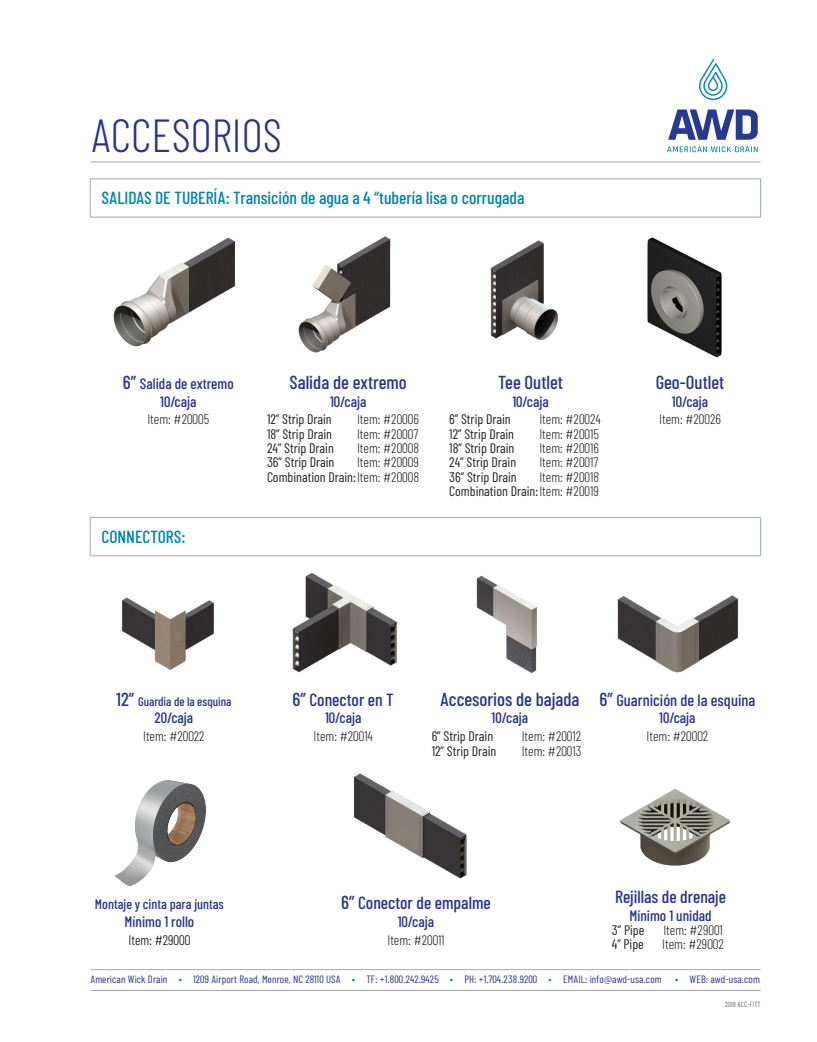
<style>
.page{position:relative;width:817px;height:1042px;background:#fff}
.page>*{position:absolute;margin:0;border:0;box-sizing:border-box;transform-origin:0 0}
.t1{font:300 46.25px "Barlow Condensed";color:#29338e}
.t2{font:500 18.75px "Barlow Condensed";color:#29338e}
.t3{font:500 17.5px "Barlow Condensed";color:#0083ad}
.t4{font:500 17.5px "Barlow Condensed";color:#29338e}
.t5{font:500 16.25px "Barlow Condensed";color:#29338e}
.t6{font:500 15px/17.9px "Barlow Condensed";color:#29338e;text-align:center}
.t7{font:300 13.75px/14.2px "Barlow Condensed";color:#231f20;text-align:right}
.t8{font:13.75px "Barlow Condensed";color:#231f20}
.t9{font:500 13.75px "Barlow Condensed";color:#29338e}
.t10{font:300 13.75px "Barlow Condensed";color:#000}
.t11{font:500 12.5px "Barlow Condensed";color:#29338e}
.t12{font:10.62px "Barlow Condensed";letter-spacing:.01em;color:#29338e}
.t13{font:7.5px "Barlow Condensed";color:#697076}
.s1{font-size:18.75px}
.s2{font-weight:400}
.s3{color:#0083ad}
</style>
<div class="page">
<svg style="left:699px;top:59px;width:28px;height:41px"></svg>
<svg style="left:668px;top:109px;width:89px;height:31px"></svg>
<svg style="left:667px;top:146px;width:90px;height:6px"></svg>
<hr style="left:90px;top:162px;width:670px;height:1px;background:#a1a9ad">
<hr style="left:91px;top:969px;width:669px;height:1px;background:#a1a9ad">
<hr style="left:91px;top:990px;width:669px;height:1px;background:#a1a9ad">
<hr style="left:90px;top:178px;width:670px;height:1px;background:#a1a9ad">
<hr style="left:90px;top:179px;width:1px;height:38px;background:#a1a9ad">
<hr style="left:760px;top:179px;width:1px;height:38px;background:#a1a9ad">
<hr style="left:90px;top:217px;width:670px;height:1px;background:#a1a9ad">
<hr style="left:90px;top:517px;width:670px;height:1px;background:#a1a9ad">
<hr style="left:90px;top:517px;width:1px;height:38px;background:#a1a9ad">
<hr style="left:760px;top:517px;width:1px;height:38px;background:#a1a9ad">
<hr style="left:90px;top:555px;width:670px;height:1px;background:#a1a9ad">
<img style="left:113px;top:237px;width:122px;height:110px">
<img style="left:298px;top:236px;width:260px;height:117px">
<img style="left:647px;top:237px;width:75px;height:121px">
<img style="left:114px;top:780px;width:92px;height:107px">
<img style="left:122px;top:597px;width:92px;height:73px">
<img style="left:292px;top:572px;width:105px;height:101px">
<img style="left:476px;top:575px;width:61px;height:98px">
<img style="left:617px;top:595px;width:122px;height:78px">
<img style="left:353px;top:773px;width:114px;height:106px">
<img style="left:620px;top:789px;width:110px;height:77px">
<h1 class="t1" style="left:91px;top:107px;width:193px">ACCESORIOS</h1>
<p class="t3" style="left:101px;top:187px;width:424px">SALIDAS DE TUBERÍA: Transición de agua a 4 “tubería lisa o corrugada</p>
<p class="t6" style="left:123px;top:374px;width:112px"><span class="s1">6”</span> Salida de extremo<br>10/caja</p>
<p class="t7" style="left:147px;top:412px;width:63px">Item: #20005</p>
<p class="t3" style="left:101px;top:525px;width:86px">CONNECTORS:</p>
<h2 class="t2" style="left:289px;top:370px;width:119px">Salida de extremo</h2>
<p class="t6" style="left:330px;top:391px;width:38px">10/caja</p>
<p class="t8" style="left:267px;top:411px;width:66px">12” Strip Drain</p>
<p class="t7" style="left:357px;top:412px;width:63px">Item: #20006</p>
<p class="t8" style="left:267px;top:425px;width:67px">18” Strip Drain</p>
<p class="t7" style="left:357px;top:426px;width:63px">Item: #20007</p>
<p class="t8" style="left:267px;top:439px;width:68px">24” Strip Drain</p>
<p class="t7" style="left:357px;top:440px;width:64px">Item: #20008</p>
<p class="t8" style="left:267px;top:454px;width:69px">36” Strip Drain</p>
<p class="t7" style="left:267px;top:455px;width:154px">Item: #20009<br><span class="s2">Combination Drain:</span>Item: #20008</p>
<h2 class="t2" style="left:498px;top:370px;width:66px">Tee Outlet</h2>
<p class="t6" style="left:512px;top:391px;width:38px">10/caja</p>
<p class="t8" style="left:449px;top:411px;width:63px">6” Strip Drain</p>
<p class="t7" style="left:539px;top:412px;width:63px">Item: #20024</p>
<p class="t8" style="left:449px;top:425px;width:66px">12” Strip Drain</p>
<p class="t7" style="left:539px;top:426px;width:61px">Item: #20015</p>
<p class="t8" style="left:449px;top:439px;width:67px">18” Strip Drain</p>
<p class="t7" style="left:539px;top:440px;width:61px">Item: #20016</p>
<p class="t8" style="left:449px;top:454px;width:68px">24” Strip Drain</p>
<p class="t7" style="left:539px;top:455px;width:60px">Item: #20017</p>
<p class="t8" style="left:449px;top:468px;width:69px">36” Strip Drain</p>
<p class="t7" style="left:449px;top:469px;width:151px">Item: #20018<br><span class="s2">Combination Drain:</span>Item: #20019</p>
<h2 class="t2" style="left:655px;top:370px;width:70px">Geo-Outlet</h2>
<p class="t6" style="left:671px;top:391px;width:38px">10/caja</p>
<p class="t7" style="left:659px;top:412px;width:63px">Item: #20026</p>
<p class="t11" style="left:116px;top:693px;width:117px"><span class="s1">12”</span> Guardia de la esquina</p>
<p class="t6" style="left:154px;top:708px;width:40px">20/caja</p>
<p class="t7" style="left:143px;top:728px;width:63px">Item: #20022</p>
<p class="t9" style="left:95px;top:895px;width:130px">Montaje y cinta para juntas</p>
<p class="t6" style="left:125px;top:912px;width:71px">Mínimo 1 rollo</p>
<p class="t10" style="left:128px;top:931px;width:63px">Item: #29000</p>
<p class="t4" style="left:292px;top:688px;width:103px"><span class="s1">6”</span> Conector en T</p>
<p class="t6" style="left:325px;top:708px;width:38px">10/caja</p>
<p class="t7" style="left:313px;top:728px;width:61px">Item: #20014</p>
<h2 class="t2" style="left:440px;top:687px;width:141px">Accesorios de bajada</h2>
<p class="t6" style="left:491px;top:708px;width:38px">10/caja</p>
<p class="t8" style="left:431px;top:727px;width:63px">6” Strip Drain</p>
<p class="t7" style="left:521px;top:728px;width:61px">Item: #20012</p>
<p class="t8" style="left:431px;top:742px;width:66px">12” Strip Drain</p>
<p class="t7" style="left:521px;top:743px;width:61px">Item: #20013</p>
<p class="t5" style="left:599px;top:689px;width:157px"><span class="s1">6”</span> Guarnición de la esquina</p>
<p class="t6" style="left:659px;top:708px;width:38px">10/caja</p>
<p class="t7" style="left:646px;top:728px;width:63px">Item: #20002</p>
<p class="t4" style="left:341px;top:891px;width:151px"><span class="s1">6”</span> Conector de empalme</p>
<p class="t6" style="left:397px;top:912px;width:38px">10/caja</p>
<p class="t7" style="left:387px;top:932px;width:59px">Item: #20011</p>
<p class="t4" style="left:615px;top:885px;width:112px">Rejillas de drenaje</p>
<p class="t6" style="left:629px;top:905px;width:84px">Mínimo 1 unidad</p>
<p class="t8" style="left:611px;top:921px;width:34px">3” Pipe</p>
<p class="t7" style="left:663px;top:922px;width:61px">Item: #29001</p>
<p class="t8" style="left:611px;top:935px;width:34px">4” Pipe</p>
<p class="t7" style="left:662px;top:936px;width:63px">Item: #29002</p>
<p class="t12" style="left:90px;top:972px;width:572px">American Wick Drain <span class="s3">•</span> 1209 Airport Road, Monroe, NC 28110 USA <span class="s3">•</span> TF: +1.800.242.9425 <span class="s3">•</span> PH: +1.704.238.9200 <span class="s3">•</span> EMAIL: info@awd-usa.com</p>
<p class="t12" style="left:675px;top:972px;width:86px"><span class="s3">•</span> WEB: awd-usa.com</p>
<p class="t13" style="left:724px;top:999px;width:37px">2018 ACC-FITT</p>
</div>
